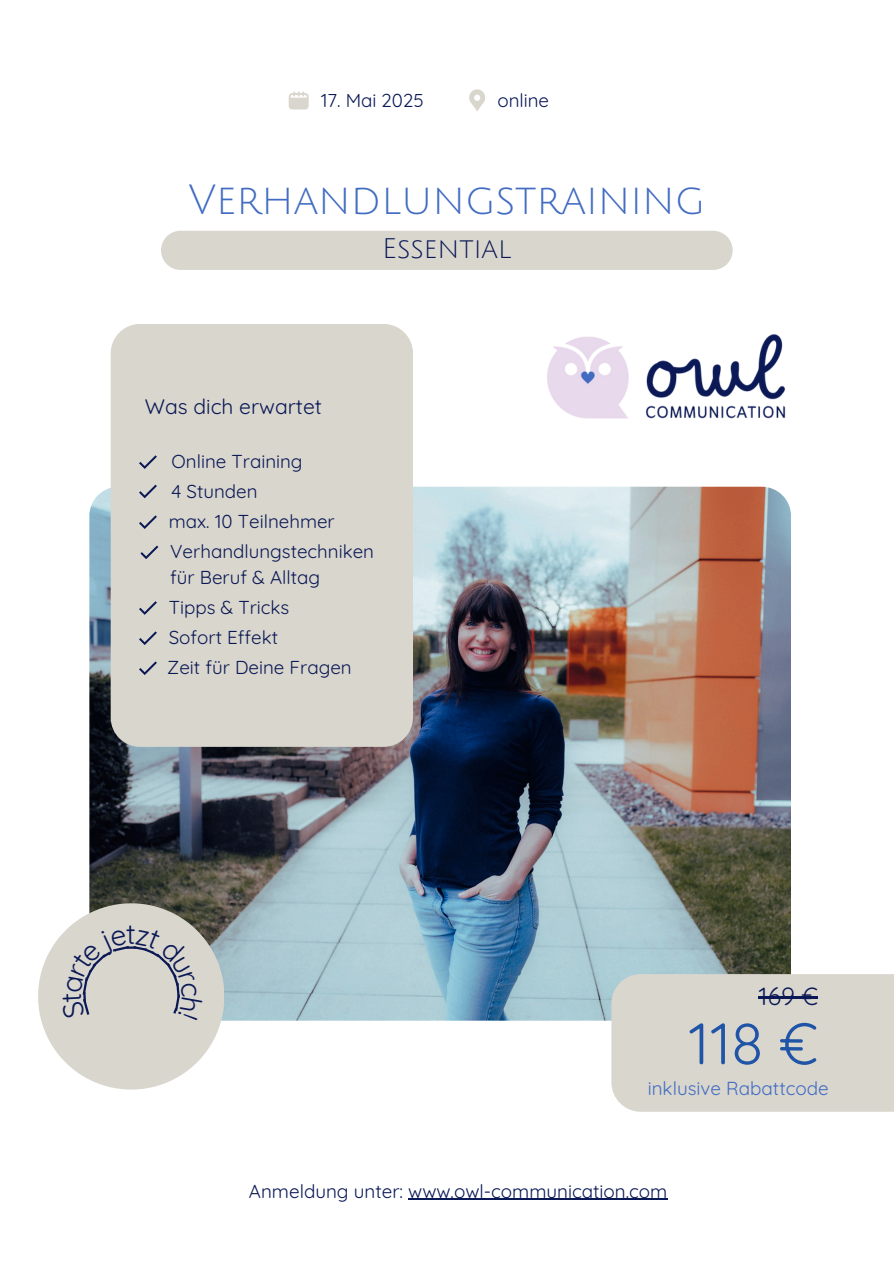
<style>
.page{position:relative;width:894px;height:1264px;background:#fff}
.page>*{position:absolute;margin:0;border:0;box-sizing:border-box;transform-origin:0 0}
.t1{font:58.5px "Quicksand";color:#1f54a6}
.t2{font:41.1px "Julius Sans One";color:#426cc2}
.t3{font:28.5px "Quicksand";color:#0a1855}
.t4{font:27.6px "Julius Sans One";color:#0a1855}
.t5{font:24.75px "Quicksand";color:#0a1855}
.t6{font:21px "Quicksand";color:#0a1855}
.t7{font:18.75px "Quicksand";color:#0a1855}
.t8{font:18.75px "Quicksand";color:#426cc2}
</style>
<div class="page">
<svg style="left:469px;top:89px;width:15px;height:23px"></svg>
<svg style="left:288px;top:91px;width:20px;height:18px"></svg>
<div style="left:161px;top:231px;width:571px;height:39px;background:#d9d6ce"></div>
<img style="left:89px;top:486px;width:701px;height:534px;border-radius:29px">
<div style="left:611px;top:974px;width:282px;height:137px;background:#d9d6ce"></div>
<img style="left:547px;top:334px;width:239px;height:85px">
<hr style="left:408px;top:1198px;width:259px;height:1px;background:#0a1855">
<div style="left:111px;top:324px;width:302px;height:422px;background:#d9d6ce;border-radius:29px"></div>
<svg style="left:139px;top:455px;width:18px;height:13px"></svg>
<svg style="left:139px;top:484px;width:18px;height:14px"></svg>
<svg style="left:140px;top:545px;width:18px;height:14px"></svg>
<svg style="left:139px;top:601px;width:18px;height:13px"></svg>
<svg style="left:139px;top:631px;width:18px;height:14px"></svg>
<svg style="left:139px;top:661px;width:18px;height:14px"></svg>
<svg style="left:139px;top:515px;width:18px;height:14px"></svg>
<hr style="left:758px;top:996px;width:60px;height:2px;background:#0a1855">
<svg style="left:38px;top:903px;width:186px;height:186px"></svg>
<p class="t7" style="left:320px;top:88px;width:104px">17. Mai 2025</p>
<p class="t7" style="left:497px;top:88px;width:53px">online</p>
<p class="t2" style="left:188px;top:178px;width:518px">Verhandlungstraining</p>
<p class="t4" style="left:382px;top:234px;width:130px">Essential</p>
<h3 class="t6" style="left:145px;top:393px;width:178px">Was dich erwartet</h3>
<p class="t7" style="left:171px;top:449px;width:132px">Online Training</p>
<p class="t7" style="left:171px;top:479px;width:87px">4 Stunden</p>
<p class="t7" style="left:169px;top:509px;width:167px">max. 10 Teilnehmer</p>
<p class="t7" style="left:170px;top:539px;width:205px">Verhandlungstechniken</p>
<p class="t7" style="left:170px;top:565px;width:151px">für Beruf &amp; Alltag</p>
<p class="t7" style="left:169px;top:595px;width:122px">Tipps &amp; Tricks</p>
<p class="t7" style="left:169px;top:625px;width:111px">Sofort Effekt</p>
<p class="t7" style="left:167px;top:655px;width:186px">Zeit für Deine Fragen</p>
<p class="t3" style="left:126px;top:915px;width:11px">t</p>
<p class="t5" style="left:758px;top:980px;width:61px">169 €</p>
<p class="t1" style="left:688px;top:1005px;width:131px">118 €</p>
<p class="t8" style="left:647px;top:1076px;width:182px">inklusive Rabattcode</p>
<h2 class="t7" style="left:249px;top:1178px;width:420px">Anmeldung unter: www.owl-communication.com</h2>
</div>
